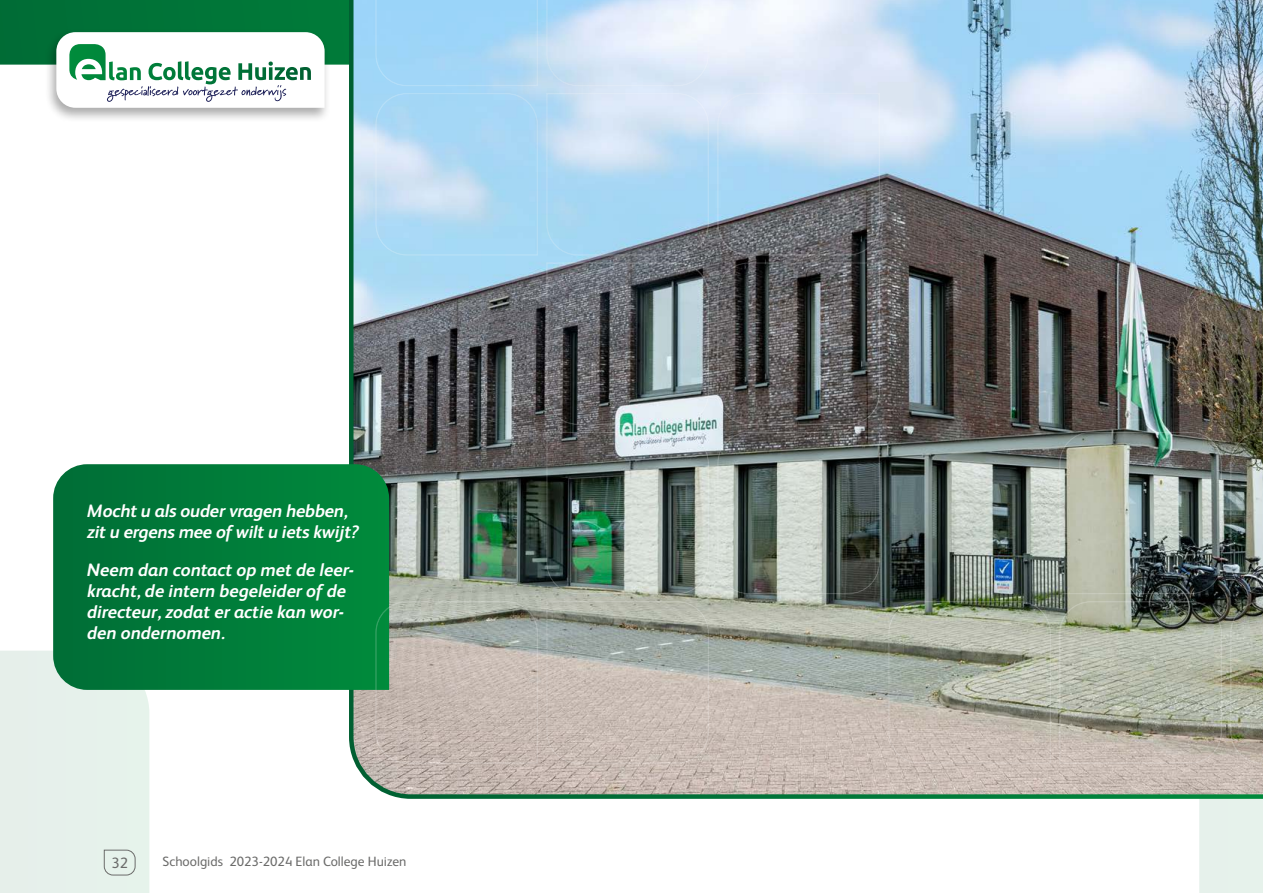
<style>
.page{position:relative;width:1263px;height:893px;background:#fff}
.page>*{position:absolute;margin:0;border:0;box-sizing:border-box;transform-origin:0 0}
.t1{font:italic 700 18px/21px "FS Albert";color:#fff}
.t2{font:15px "FS Albert";color:#6b6b6a}
.t3{font:13.5px "FS Albert";color:#6b6b6a}
</style>
<div class="page">
<div style="left:0;top:0;width:347px;height:65px;background:#007337"></div>
<div style="left:45px;top:29px;width:286px;height:94px;background:#000;opacity:.33"></div>
<svg style="left:56px;top:32px;width:269px;height:76px"></svg>
<img style="left:347px;top:0;width:916px;height:799px">
<svg style="left:53px;top:464px;width:336px;height:226px;background:#017c3a"></svg>
<div style="left:373px;top:599px;width:165px;height:166px;background:#000;opacity:.15"></div>
<svg style="left:374px;top:0;width:164px;height:91px;background:#a1d5f7"></svg>
<div style="left:373px;top:91px;width:165px;height:167px;background:#000;opacity:.15"></div>
<svg style="left:546px;top:0;width:164px;height:764px;background:#a9b5bd"></svg>
<div style="left:546px;top:430px;width:165px;height:166px;background:#000;opacity:.15"></div>
<svg style="left:716px;top:92px;width:165px;height:339px;background:#7c848c"></svg>
<div style="left:715px;top:431px;width:167px;height:165px;background:#000;opacity:.15"></div>
<div style="left:886px;top:599px;width:165px;height:166px;background:#000;opacity:.15"></div>
<img style="left:1058px;top:92px;width:205px;height:801px">
<div style="left:1057px;top:430px;width:167px;height:165px;background:#000;opacity:.15"></div>
<svg style="left:0;top:651px;width:149px;height:242px;background:#cfe4d9"></svg>
<p class="t1" style="left:87px;top:499px;width:273px">Mocht u als ouder vragen hebben, zit u ergens mee of wilt u iets kwijt?</p>
<p class="t1" style="left:87px;top:558px;width:268px">Neem dan contact op met de leer&shy;kracht, de intern begeleider of de directeur, zodat er actie kan wor&shy;den ondernomen.</p>
<p class="t2" style="left:111px;top:853px;width:18px">32</p>
<p class="t3" style="left:163px;top:852px;width:245px">Schoolgids 2023-2024 Elan College Huizen</p>
</div>
